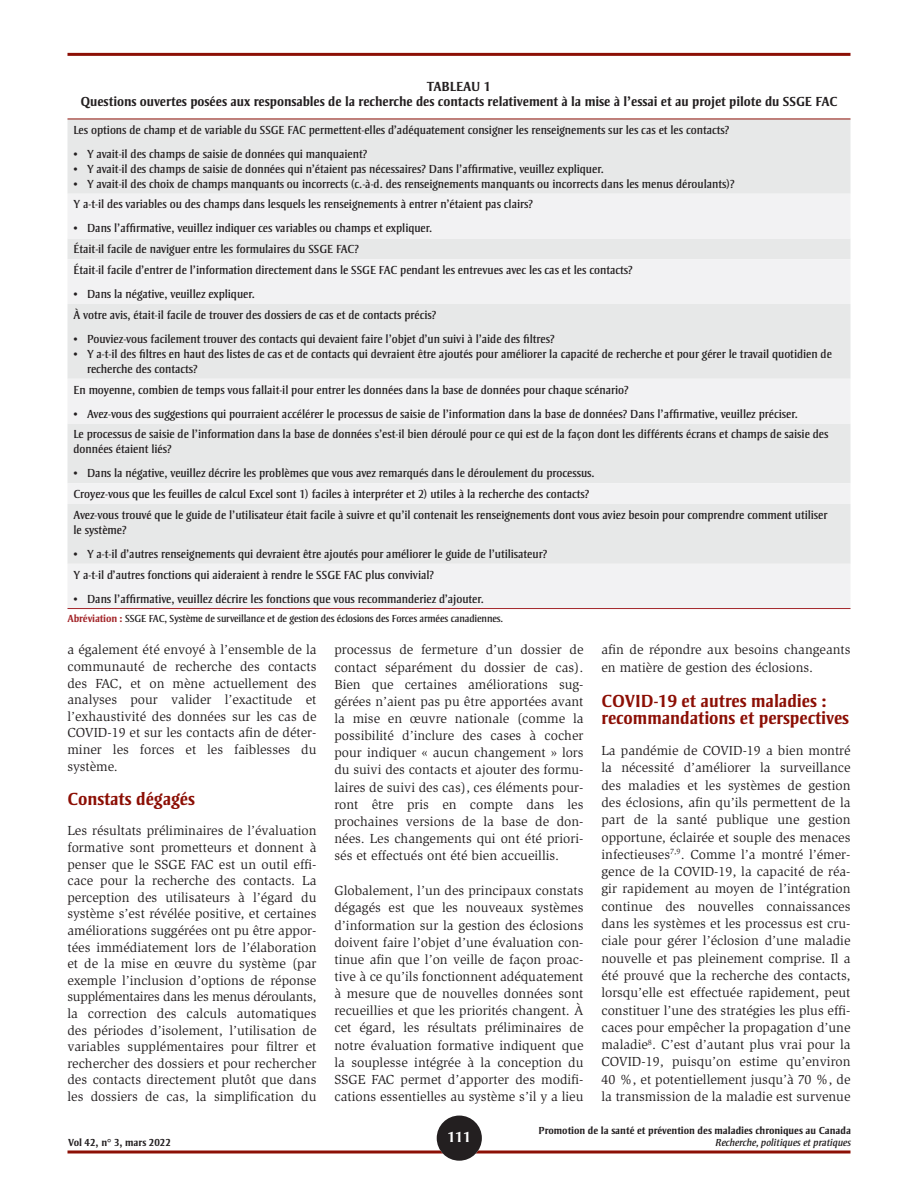
<style>
.page{position:relative;width:918px;height:1188px;background:#fff}
.page>*{position:absolute;margin:0;border:0;box-sizing:border-box;transform-origin:0 0}
.t1{font:700 18px/17.2px "Strayhorn MT Std";color:#8c0f05}
.t2{font:700 15px "Strayhorn MT Std";color:#fff}
.BODY{font:13.5px/17.1px "Slimbach Std";color:#231f20;text-align:justify}
.Tableau_titre{font:700 13.5px/15px "Strayhorn MT Std";color:#231f20;text-align:center}
.Tableau_Body{font:12px/15px "Strayhorn MT Std";color:#231f20}
.Note_tableau{font:10.5px "Strayhorn MT Std";letter-spacing:-.01em;color:#231f20}
.t3{font:700 10.5px "Strayhorn MT Std";color:#231f20}
.t4{font:italic 10.5px "Strayhorn MT Std";color:#231f20}
.s1{font-weight:700;color:#a32529}
</style>
<div class="page">
<svg style="left:68px;top:1150px;width:782px;height:4px;background:#a84a43"></svg>
<hr style="left:68px;top:53px;width:782px;height:3px;background:#8c0f05">
<div style="left:437px;top:1116px;width:45px;height:45px;background:#231f20;border-radius:50%"></div>
<div style="left:68px;top:120px;width:782px;height:74px;background:#e7e8e8"></div>
<svg style="left:68px;top:194px;width:782px;height:414px;fill:#e7e8e8"></svg>
<hr style="left:68px;top:608px;width:782px;height:1px;background:#a32529">
<hr style="left:68px;top:119px;width:782px;height:1px;background:#8c0f05">
<p class="Tableau_titre" style="left:81px;top:79px;width:758px">TABLEAU 1<br>Questions ouvertes posées aux responsables de la recherche des contacts relativement à la mise à l’essai et au projet pilote du SSGE FAC</p>
<p class="Tableau_Body" style="left:74px;top:122px;width:658px">Les options de champ et de variable du SSGE FAC permettent-elles d’adéquatement consigner les renseignements sur les cas et les contacts?</p>
<p class="Tableau_Body" style="left:74px;top:146px;width:295px">• Y avait-il des champs de saisie de données qui manquaient?</p>
<p class="Tableau_Body" style="left:74px;top:161px;width:532px">• Y avait-il des champs de saisie de données qui n’étaient pas nécessaires? Dans l’affirmative, veuillez expliquer.</p>
<p class="Tableau_Body" style="left:74px;top:176px;width:663px">• Y avait-il des choix de champs manquants ou incorrects (c.-à-d. des renseignements manquants ou incorrects dans les menus déroulants)?</p>
<p class="Tableau_Body" style="left:74px;top:197px;width:461px">Y a-t-il des variables ou des champs dans lesquels les renseignements à entrer n’étaient pas clairs?</p>
<p class="Tableau_Body" style="left:74px;top:221px;width:360px">• Dans l’affirmative, veuillez indiquer ces variables ou champs et expliquer.</p>
<p class="Tableau_Body" style="left:74px;top:242px;width:287px">Était-il facile de naviguer entre les formulaires du SSGE FAC?</p>
<p class="Tableau_Body" style="left:74px;top:263px;width:561px">Était-il facile d’entrer de l’information directement dans le SSGE FAC pendant les entrevues avec les cas et les contacts?</p>
<p class="Tableau_Body" style="left:74px;top:287px;width:183px">• Dans la négative, veuillez expliquer.</p>
<p class="Tableau_Body" style="left:74px;top:307px;width:365px">À votre avis, était-il facile de trouver des dossiers de cas et de contacts précis?</p>
<p class="Tableau_Body" style="left:74px;top:331px;width:483px">• Pouviez-vous facilement trouver des contacts qui devaient faire l’objet d’un suivi à l’aide des filtres?</p>
<p class="Tableau_Body" style="left:87px;top:346px;width:746px;text-indent:-14px">• Y a-t-il des filtres en haut des listes de cas et de contacts qui devraient être ajoutés pour améliorer la capacité de recherche et pour gérer le travail quotidien de recherche des contacts?</p>
<p class="Tableau_Body" style="left:74px;top:382px;width:557px">En moyenne, combien de temps vous fallait-il pour entrer les données dans la base de données pour chaque scénario?</p>
<p class="Tableau_Body" style="left:74px;top:406px;width:726px">• Avez-vous des suggestions qui pourraient accélérer le processus de saisie de l’information dans la base de données? Dans l’affirmative, veuillez préciser.</p>
<p class="Tableau_Body" style="left:74px;top:427px;width:757px">Le processus de saisie de l’information dans la base de données s’est-il bien déroulé pour ce qui est de la façon dont les différents écrans et champs de saisie des données étaient liés?</p>
<p class="Tableau_Body" style="left:74px;top:466px;width:523px">• Dans la négative, veuillez décrire les problèmes que vous avez remarqués dans le déroulement du processus.</p>
<p class="Tableau_Body" style="left:74px;top:487px;width:518px">Croyez-vous que les feuilles de calcul Excel sont 1) faciles à interpréter et 2) utiles à la recherche des contacts?</p>
<p class="Tableau_Body" style="left:74px;top:507px;width:756px">Avez-vous trouvé que le guide de l’utilisateur était facile à suivre et qu’il contenait les renseignements dont vous aviez besoin pour comprendre comment utiliser le système?</p>
<p class="Tableau_Body" style="left:74px;top:546px;width:475px">• Y a-t-il d’autres renseignements qui devraient être ajoutés pour améliorer le guide de l’utilisateur?</p>
<p class="Tableau_Body" style="left:74px;top:567px;width:362px">Y a-t-il d’autres fonctions qui aideraient à rendre le SSGE FAC plus convivial?</p>
<p class="Tableau_Body" style="left:74px;top:591px;width:412px">• Dans l’affirmative, veuillez décrire les fonctions que vous recommanderiez d’ajouter.</p>
<p class="Note_tableau" style="left:68px;top:612px;width:437px"><span class="s1">Abréviation :</span> SSGE FAC, Système de surveillance et de gestion des éclosions des Forces armées canadiennes.</p>
<p class="BODY" style="left:68px;top:642px;width:251px;line-height:16.6px">a également été envoyé à l’ensemble de la communauté de recherche des contacts des FAC, et on mène actuellement des analyses pour valider l’exactitude et l’exhaustivité des données sur les cas de COVID-19 et sur les contacts afin de déter&shy;miner les forces et les faiblesses du système.</p>
<h2 class="t1" style="left:68px;top:791px;width:129px">Constats dégagés</h2>
<p class="BODY" style="left:68px;top:823px;width:251px;line-height:16.6px">Les résultats préliminaires de l’évaluation formative sont prometteurs et donnent à penser que le SSGE FAC est un outil effi&shy;cace pour la recherche des contacts. La perception des utilisateurs à l’égard du système s’est révélée positive, et certaines améliorations suggérées ont pu être appor&shy;tées immédiatement lors de l’élaboration et de la mise en œuvre du système (par exemple l’inclusion d’options de réponse supplémentaires dans les menus déroulants, la correction des calculs automatiques des périodes d’isolement, l’utilisation de variables supplémentaires pour filtrer et rechercher des dossiers et pour rechercher des contacts directement plutôt que dans les dossiers de cas, la simplification du</p>
<p class="BODY" style="left:334px;top:642px;width:251px">processus de fermeture d’un dossier de contact séparément du dossier de cas).<br>Bien que certaines améliorations sug&shy;gérées n’aient pas pu être apportées avant la mise en œuvre nationale (comme la possibilité d’inclure des cases à cocher pour indiquer « aucun changement » lors du suivi des contacts et ajouter des formu&shy;laires de suivi des cas), ces éléments pour&shy;ront être pris en compte dans les prochaines versions de la base de don&shy;nées. Les changements qui ont été priori&shy;sés et effectués ont été bien accueillis.</p>
<p class="BODY" style="left:334px;top:882px;width:251px">Globalement, l’un des principaux constats dégagés est que les nouveaux systèmes d’information sur la gestion des éclosions doivent faire l’objet d’une évaluation con&shy;tinue afin que l’on veille de façon proac&shy;tive à ce qu’ils fonctionnent adéquatement à mesure que de nouvelles données sont recueillies et que les priorités changent. À cet égard, les résultats préliminaires de notre évaluation formative indiquent que la souplesse intégrée à la conception du SSGE FAC permet d’apporter des modifi&shy;cations essentielles au système s’il y a lieu</p>
<p class="BODY" style="left:602px;top:641px;width:250px">afin de répondre aux besoins changeants en matière de gestion des éclosions.</p>
<h2 class="t1" style="left:602px;top:692px;width:249px">COVID-19 et autres maladies : recommandations et perspectives</h2>
<p class="BODY" style="left:602px;top:742px;width:251px">La pandémie de COVID-19 a bien montré la nécessité d’améliorer la surveillance des maladies et les systèmes de gestion des éclosions, afin qu’ils permettent de la part de la santé publique une gestion opportune, éclairée et souple des menaces infectieuses<sup>7,9</sup>. Comme l’a montré l’émer&shy;gence de la COVID-19, la capacité de réa&shy;gir rapidement au moyen de l’intégration continue des nouvelles connaissances dans les systèmes et les processus est cru&shy;ciale pour gérer l’éclosion d’une maladie nouvelle et pas pleinement comprise. Il a été prouvé que la recherche des contacts, lorsqu’elle est effectuée rapidement, peut constituer l’une des stratégies les plus effi&shy;caces pour empêcher la propagation d’une maladie<sup>8</sup>. C’est d’autant plus vrai pour la COVID-19, puisqu’on estime qu’environ 40 %, et potentiellement jusqu’à 70 %, de la transmission de la maladie est survenue</p>
<p class="t3" style="left:539px;top:1125px;width:314px">Promotion de la santé et prévention des maladies chroniques au Canada</p>
<p class="t2" style="left:447px;top:1128px;width:25px">111</p>
<p class="t3" style="left:68px;top:1137px;width:104px">Vol 42, n° 3, mars 2022</p>
<p class="t4" style="left:715px;top:1137px;width:137px">Recherche, politiques et pratiques</p>
</div>
